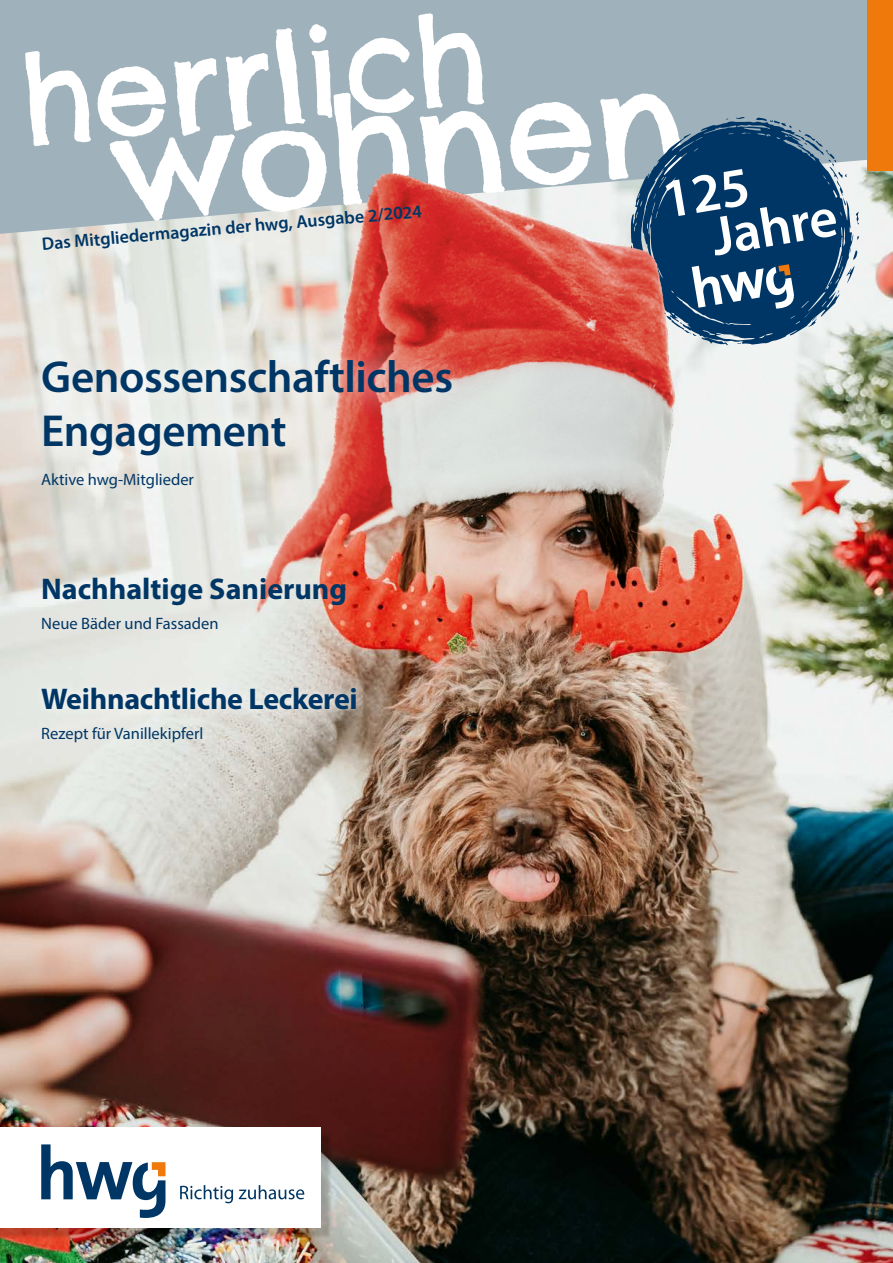
<style>
.page{position:relative;width:893px;height:1263px;background:#fff}
.page>*{position:absolute;margin:0;border:0;box-sizing:border-box;transform-origin:0 0}
.t1{font:600 45px/54px "Myriad Pro";letter-spacing:-.01em;color:#003665}
.t2{font:700 30px "Myriad Pro";letter-spacing:-.01em;color:#003665}
.t3{font:600 18px "Myriad Pro";color:#003665}
.t4{font:16.5px "Myriad Pro";color:#003665}
</style>
<div class="page">
<img style="left:0;top:234px;width:893px;height:1029px">
<svg style="left:0;top:0;width:893px;height:234px;background:#a7b3ba"></svg>
<svg style="left:110px;top:92px;width:576px;height:129px"></svg>
<svg style="left:349px;top:13px;width:135px;height:100px"></svg>
<svg style="left:25px;top:24px;width:307px;height:122px"></svg>
<div style="left:0;top:1132px;width:333px;height:107px;background:#000;opacity:.2"></div>
<div style="left:0;top:1127px;width:321px;height:100px;background:#fff"></div>
<svg style="left:180px;top:1185px;width:53px;height:18px"></svg>
<svg style="left:239px;top:1185px;width:65px;height:14px"></svg>
<svg style="left:41px;top:1144px;width:124px;height:74px"></svg>
<svg style="left:631px;top:121px;width:20px;height:224px;background:#9d767c"></svg>
<svg style="left:651px;top:117px;width:208px;height:228px"></svg>
<div style="left:867px;top:0;width:26px;height:170px;background:#ef7a0b"></div>
<div style="left:33px;top:678px;width:333px;height:41px;background:#fff;opacity:.75"></div>
<svg style="left:13px;top:331px;width:468px;height:154px;background:#e4cec8"></svg>
<p class="t3" style="left:41px;top:233px;width:383px;rotate:-5deg">Das Mitgliedermagazin der hwg, Ausgabe 2/2024</p>
<h1 class="t1" style="left:41px;top:349px;width:413px">Genossenschaftliches<br>Engagement</h1>
<p class="t4" style="left:41px;top:469px;width:154px">Aktive hwg-Mitglieder</p>
<h2 class="t2" style="left:41px;top:569px;width:307px">Nachhaltige Sanierung</h2>
<p class="t4" style="left:41px;top:613px;width:179px">Neue Bäder und Fassaden</p>
<h2 class="t2" style="left:41px;top:679px;width:318px">Weihnachtliche Leckerei</h2>
<p class="t4" style="left:41px;top:723px;width:164px">Rezept für Vanillekipferl</p>
</div>
